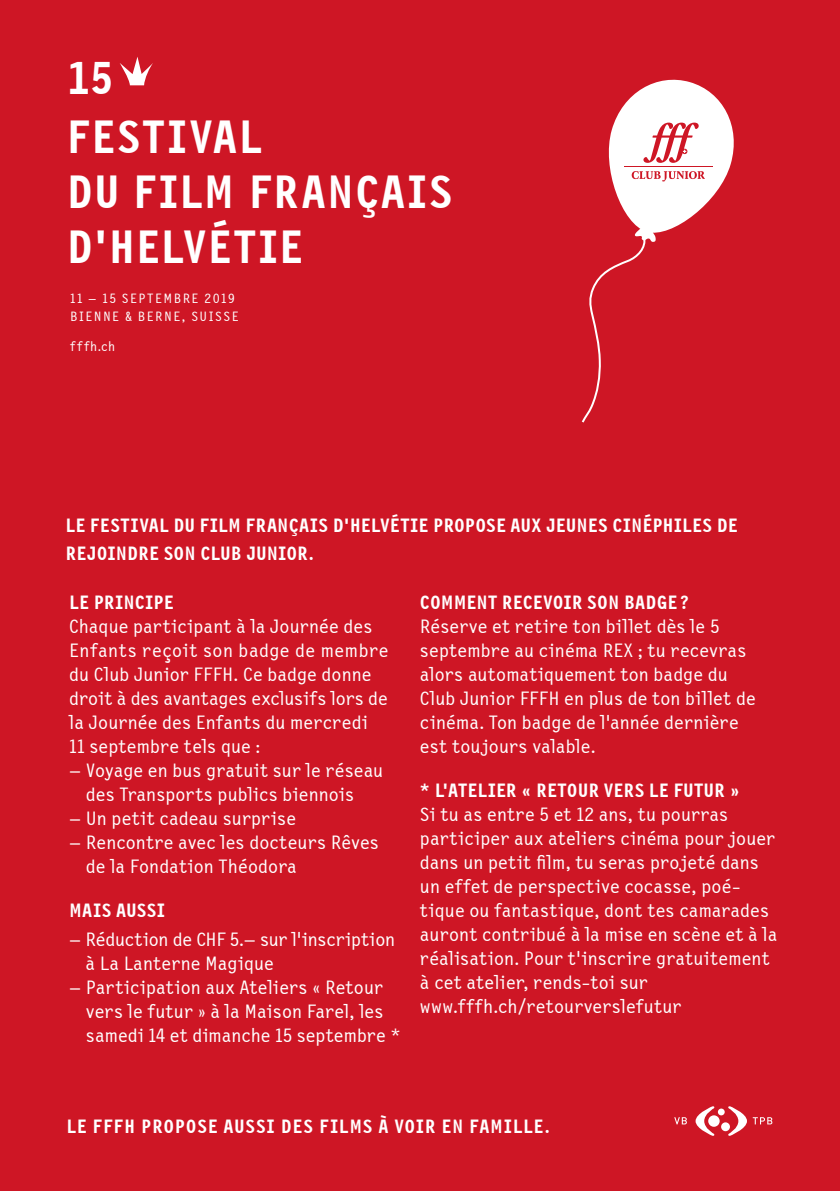
<style>
.page{position:relative;width:840px;height:1191px;background:#fff}
.page>*{position:absolute;margin:0;border:0;box-sizing:border-box;transform-origin:0 0}
.t1{font:700 48.4px/54.8px "New Letter Gothic TT";letter-spacing:.025em;color:#fff}
.t2{font:700 47.8px "New Letter Gothic TT";color:#fff}
.t3{font:20px/24px "New Letter Gothic TT";letter-spacing:.005em;color:#fff}
.t4{font:700 20px/27.6px "New Letter Gothic TT";letter-spacing:.01em;color:#fff}
.t5{font:700 20px "New Letter Gothic TT";letter-spacing:.035em;color:#fff}
.t6{font:14px/18px "New Letter Gothic TT";letter-spacing:.105em;color:#fff}
</style>
<div class="page">
<div style="left:0;top:0;width:839px;height:1191px;background:#ce1625"></div>
<svg style="left:695px;top:1106px;width:19px;height:29px"></svg>
<svg style="left:727px;top:1106px;width:19px;height:29px"></svg>
<div style="left:707px;top:1115px;width:12px;height:11px;background:#fff;border-radius:50%"></div>
<svg style="left:717px;top:1108px;width:7px;height:7px"></svg>
<svg style="left:720px;top:1122px;width:9px;height:9px"></svg>
<svg style="left:674px;top:1117px;width:12px;height:7px"></svg>
<svg style="left:752px;top:1117px;width:20px;height:7px"></svg>
<svg style="left:581px;top:79px;width:153px;height:344px"></svg>
<hr style="left:623px;top:166px;width:89px;height:1px;background:#ce1625">
<svg style="left:120px;top:57px;width:33px;height:28px"></svg>
<h2 class="t2" style="left:67px;top:51px;width:49px">15</h2>
<h1 class="t1" style="left:67px;top:111px;width:387px">FESTIVAL<br>DU FILM FRANÇAIS<br>D’HELVÉTIE</h1>
<p class="t6" style="left:70px;top:289px;width:170px">11 – 15 SEPTEMBRE 2019<br>BIENNE &amp; BERNE, SUISSE</p>
<p class="t6" style="left:70px;top:338px;width:46px">f f fh.ch</p>
<p class="t4" style="left:65px;top:512px;width:673px">LE FESTIVAL DU FILM FRANÇAIS D’HELVÉTIE PROPOSE AUX JEUNES CINÉPHILES DE<br>REJOINDRE SON CLUB JUNIOR.</p>
<p class="t4" style="left:420px;top:589px;width:270px">COMMENT RECEVOIR SON BADGE ?</p>
<p class="t3" style="left:420px;top:614px;width:337px">Réserve et retire ton billet dès le 5 septembre au cinéma REX ; tu recevras alors automatiquement ton badge du Club Junior FFFH en plus de ton billet de cinéma. Ton badge de l’année dernière est toujours valable.</p>
<p class="t4" style="left:420px;top:777px;width:321px">* L’ATELIER « RETOUR VERS LE FUTUR »</p>
<p class="t3" style="left:420px;top:802px;width:359px">Si tu as entre 5 et 12 ans, tu pourras participer aux ateliers cinéma pour jouer dans un petit film, tu seras projeté dans un effet de perspective cocasse, poé&shy;tique ou fantastique, dont tes camarades auront contribué à la mise en scène et à la réalisation. Pour t’inscrire gratuitement à cet atelier, rends-toi sur www.fffh.ch/retourverslefutur</p>
<p class="t4" style="left:69px;top:589px;width:106px">LE PRINCIPE</p>
<p class="t3" style="left:69px;top:614px;width:320px">Chaque participant à la Journée des Enfants reçoit son badge de membre du Club Junior FFFH. Ce badge donne droit à des avantages exclusifs lors de la Journée des Enfants du mercredi<br>11 septembre tels que :</p>
<p class="t3" style="left:86px;top:758px;width:299px;text-indent:-17px">– Voyage en bus gratuit sur le réseau des Transports publics biennois</p>
<p class="t3" style="left:69px;top:806px;width:228px">– Un petit cadeau surprise</p>
<p class="t3" style="left:86px;top:830px;width:294px;text-indent:-17px">– Rencontre avec les docteurs Rêves de la Fondation Théodora</p>
<p class="t4" style="left:69px;top:897px;width:97px">MAIS AUSSI</p>
<p class="t3" style="left:85px;top:928px;width:311px;text-indent:-16px">– Réduction de CHF 5.– sur l’inscription à La Lanterne Magique</p>
<p class="t3" style="left:86px;top:976px;width:316px;text-indent:-17px">– Participation aux Ateliers « Retour vers le futur » à la Maison Farel, les samedi 14 et dimanche 15 septembre *</p>
<p class="t5" style="left:66px;top:1114px;width:485px">LE FFFH PROPOSE AUSSI DES FILMS À VOIR EN FAMILLE.</p>
</div>
